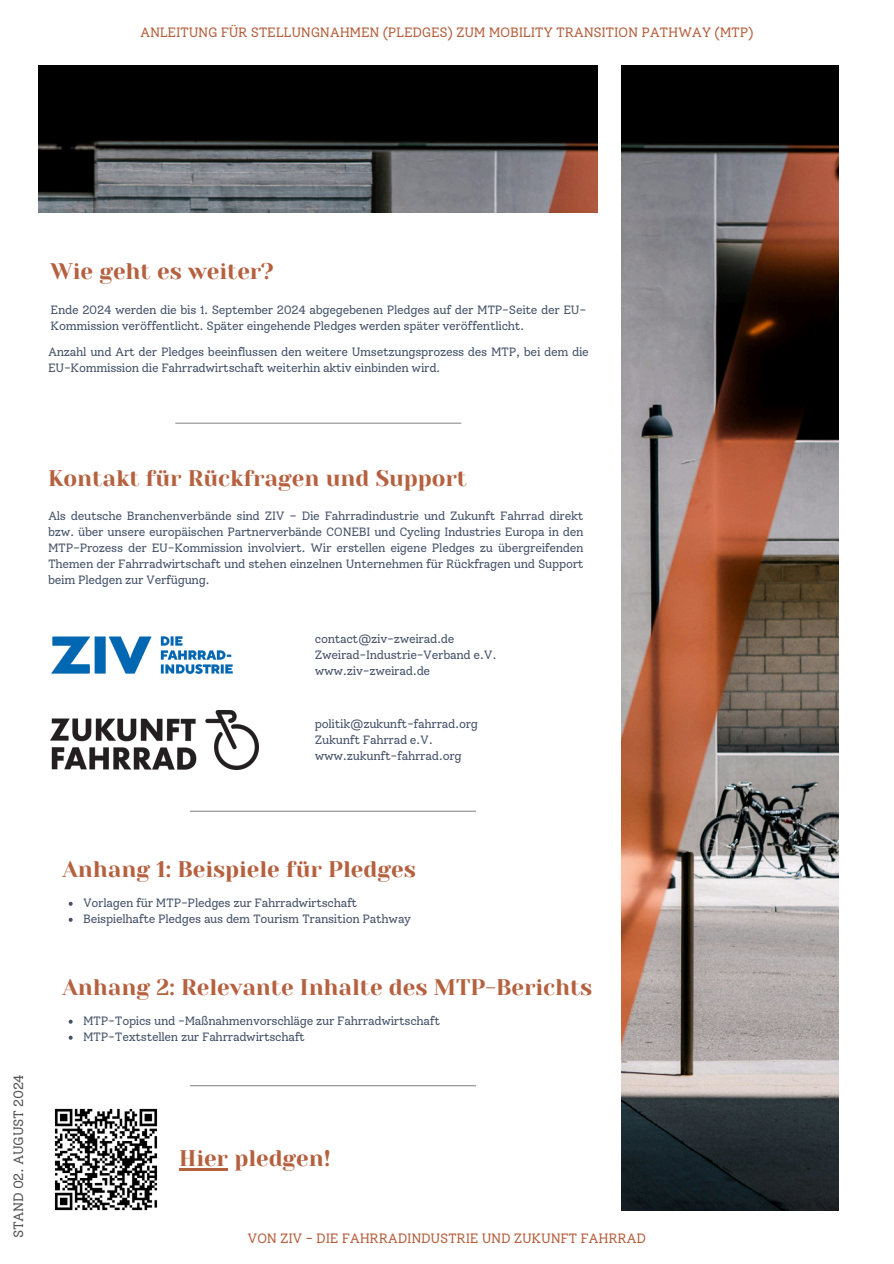
<style>
.page{position:relative;width:894px;height:1264px;background:#fff}
.page>*{position:absolute;margin:0;border:0;box-sizing:border-box;transform-origin:0 0}
.t1{font:22.5px "Yeseva One";color:#b5613f}
.t2{font:13.5px "Solway";letter-spacing:-.025em;color:#b5613f}
.t3{font:13.5px "Solway";letter-spacing:-.025em;color:#545454}
.t4{font:12px/16px "Solway";letter-spacing:-.025em;color:#455369}
</style>
<div class="page">
<img style="left:38px;top:66px;width:559px;height:146px">
<img style="left:621px;top:66px;width:217px;height:1144px">
<hr style="left:175px;top:422px;width:286px;height:2px;background:#8e8e8f">
<img style="left:51px;top:636px;width:182px;height:39px">
<img style="left:51px;top:710px;width:208px;height:59px">
<hr style="left:190px;top:810px;width:286px;height:1px;background:#8e8e8f">
<img style="left:54px;top:1108px;width:104px;height:103px">
<hr style="left:179px;top:1168px;width:49px;height:2px;background:#b5613f">
<svg style="left:69px;top:901px;width:4px;height:4px"></svg>
<svg style="left:69px;top:917px;width:4px;height:4px"></svg>
<svg style="left:69px;top:1019px;width:4px;height:4px"></svg>
<svg style="left:69px;top:1035px;width:4px;height:4px"></svg>
<hr style="left:190px;top:1085px;width:286px;height:1px;background:#8e8e8f">
<p class="t2" style="left:140px;top:24px;width:614px">ANLEITUNG FÜR STELLUNGNAHMEN (PLEDGES) ZUM MOBILITY TRANSITION PATHWAY (MTP)</p>
<p class="t1" style="left:51px;top:258px;width:225px">Wie geht es weiter?</p>
<h1 class="t4" style="left:51px;top:301px;width:537px">Ende 2024 werden die bis 1. September 2024 abgegebenen Pledges auf der MTP-Seite der EU-<br>Kommission veröffentlicht. Später eingehende Pledges werden später veröffentlicht.</h1>
<p class="t4" style="left:48px;top:343px;width:542px">Anzahl und Art der Pledges beeinflussen den weitere Umsetzungsprozess des MTP, bei dem die<br>EU-Kommission die Fahrradwirtschaft weiterhin aktiv einbinden wird.</p>
<h1 class="t1" style="left:48px;top:465px;width:420px">Kontakt für Rückfragen und Support</h1>
<p class="t4" style="left:48px;top:508px;width:537px;text-align:justify">Als deutsche Branchenverbände sind ZIV – Die Fahrradindustrie und Zukunft Fahrrad direkt bzw. über unsere europäischen Partnerverbände CONEBI und Cycling Industries Europa in den MTP-Prozess der EU-Kommission involviert. Wir erstellen eigene Pledges zu übergreifenden Themen der Fahrradwirtschaft und stehen einzelnen Unternehmen für Rückfragen und Support beim Pledgen zur Verfügung.</p>
<p class="t4" style="left:315px;top:630px;width:141px">contact@ziv-zweirad.de</p>
<p class="t4" style="left:315px;top:646px;width:183px">Zweirad-Industrie-Verband e.V.</p>
<p class="t4" style="left:315px;top:662px;width:117px">www.ziv-zweirad.de</p>
<p class="t4" style="left:315px;top:715px;width:165px">politik@zukunft-fahrrad.org</p>
<p class="t4" style="left:315px;top:731px;width:120px">Zukunft Fahrrad e.V.</p>
<p class="t4" style="left:315px;top:747px;width:148px">www.zukunft-fahrrad.org</p>
<h2 class="t3" style="left:10px;top:1238px;width:166px;rotate:-90deg">STAND 02. AUGUST 2024</h2>
<h1 class="t1" style="left:63px;top:856px;width:354px">Anhang 1: Beispiele für Pledges</h1>
<p class="t4" style="left:83px;top:894px;width:276px">Vorlagen für MTP-Pledges zur Fahrradwirtschaft</p>
<p class="t4" style="left:83px;top:910px;width:329px">Beispielhafte Pledges aus dem Tourism Transition Pathway</p>
<h1 class="t1" style="left:63px;top:974px;width:531px">Anhang 2: Relevante Inhalte des MTP-Berichts</h1>
<p class="t4" style="left:83px;top:1012px;width:358px">MTP-Topics und -Maßnahmenvorschläge zur Fahrradwirtschaft</p>
<p class="t4" style="left:83px;top:1028px;width:223px">MTP-Textstellen zur Fahrradwirtschaft</p>
<p class="t1" style="left:179px;top:1145px;width:153px">Hier pledgen!</p>
<h1 class="t2" style="left:247px;top:1229px;width:400px">VON ZIV - DIE FAHRRADINDUSTRIE UND ZUKUNFT FAHRRAD</h1>
</div>
